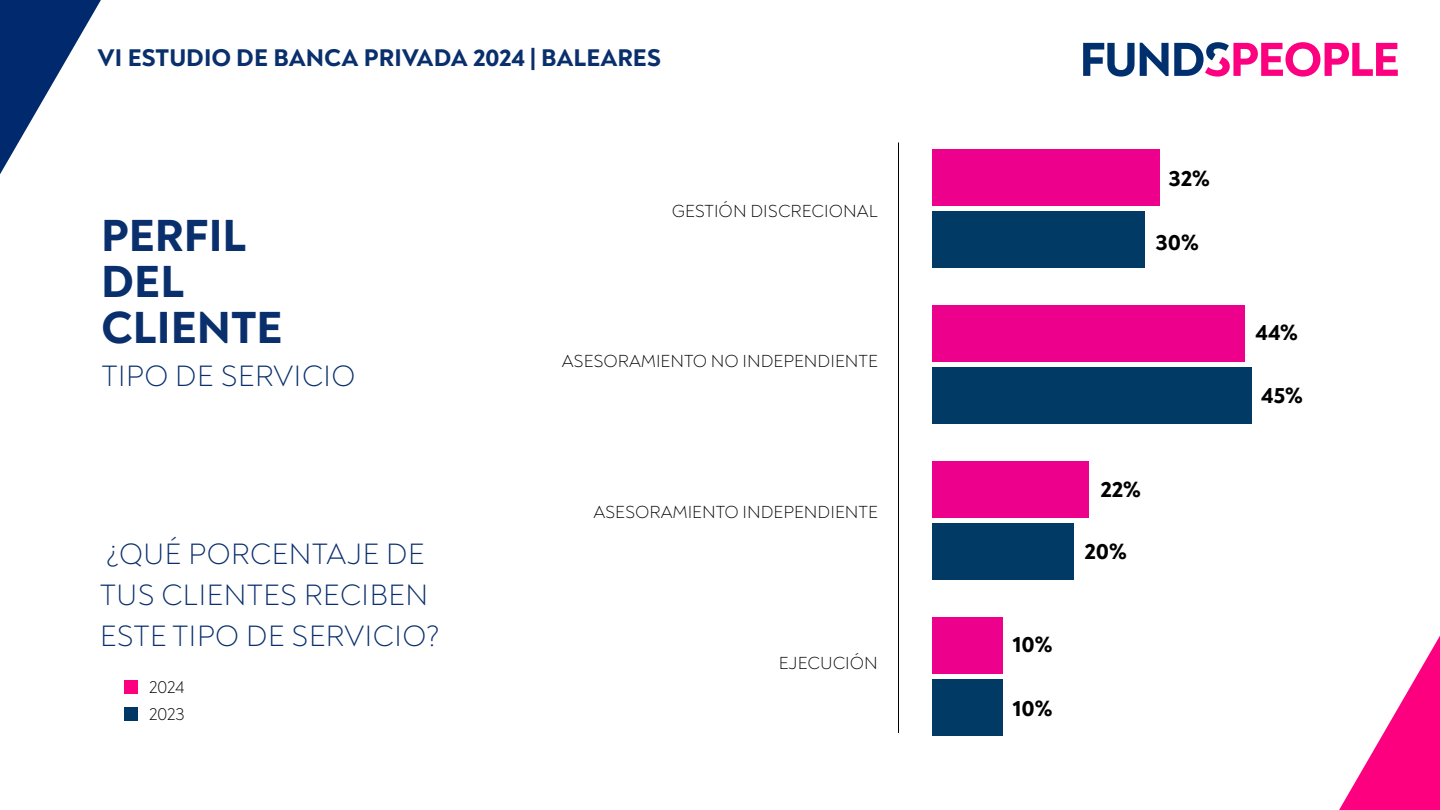
<style>
.page{position:relative;width:1440px;height:810px;background:#fff}
.page>*{position:absolute;margin:0;border:0;box-sizing:border-box;transform-origin:0 0}
.t1{font:800 45.75px/45.8px "Noah Head";color:#092f6c}
.t2{font:300 30px/41.2px "Noah Head";color:#092f6c}
.t3{font:800 24.6px "Noah Head";color:#092f6c}
.t4{font:800 22.5px "Noah Head";color:#000}
.t5{font:300 17.77px/27.6px "Noah Grotesque";color:#000}
</style>
<div class="page">
<div style="left:932px;top:212px;width:213px;height:56px;background:#003a65"></div>
<div style="left:932px;top:368px;width:320px;height:56px;background:#003a65"></div>
<div style="left:932px;top:524px;width:142px;height:56px;background:#003a65"></div>
<div style="left:932px;top:680px;width:71px;height:56px;background:#003a65"></div>
<div style="left:932px;top:149px;width:227px;height:57px;background:#ec008c"></div>
<div style="left:932px;top:305px;width:313px;height:57px;background:#ec008c"></div>
<div style="left:932px;top:461px;width:157px;height:56px;background:#ec008c"></div>
<div style="left:932px;top:617px;width:71px;height:56px;background:#ec008c"></div>
<svg style="left:1339px;top:636px;width:101px;height:174px"></svg>
<svg style="left:0;top:0;width:101px;height:174px"></svg>
<svg style="left:1083px;top:42px;width:315px;height:35px"></svg>
<div style="left:124px;top:680px;width:14px;height:14px;background:#fc0080"></div>
<div style="left:124px;top:707px;width:14px;height:14px;background:#003764"></div>
<hr style="left:898px;top:142px;width:1px;height:591px;background:#000">
<h3 class="t3" style="left:98px;top:42px;width:565px">VI ESTUDIO DE BANCA PRIVADA 2024 | BALEARES</h3>
<h1 class="t1" style="left:101px;top:213px;width:183px">PERFIL<br>DEL<br>CLIENTE</h1>
<p class="t5" style="left:672px;top:197px;width:208px">GESTIÓN DISCRECIONAL</p>
<h2 class="t2" style="left:101px;top:355px;width:256px">TIPO DE SERVICIO</h2>
<h2 class="t2" style="left:100px;top:533px;width:342px">¿QUÉ PORCENTAJE DE<br>TUS CLIENTES RECIBEN<br>ESTE TIPO DE SERVICIO?</h2>
<p class="t5" style="left:149px;top:673px;width:37px">2024<br>2023</p>
<p class="t5" style="left:562px;top:348px;width:318px">ASESORAMIENTO NO INDEPENDIENTE</p>
<p class="t5" style="left:593px;top:498px;width:286px">ASESORAMIENTO INDEPENDIENTE</p>
<p class="t5" style="left:779px;top:649px;width:101px">EJECUCIÓN</p>
<p class="t4" style="left:1168px;top:164px;width:43px">32%</p>
<p class="t4" style="left:1156px;top:227px;width:45px">30%</p>
<p class="t4" style="left:1013px;top:630px;width:42px">10%</p>
<p class="t4" style="left:1013px;top:693px;width:42px">10%</p>
<p class="t4" style="left:1100px;top:474px;width:42px">22%</p>
<p class="t4" style="left:1084px;top:537px;width:44px">20%</p>
<p class="t4" style="left:1256px;top:318px;width:44px">44%</p>
<p class="t4" style="left:1261px;top:381px;width:43px">45%</p>
</div>
